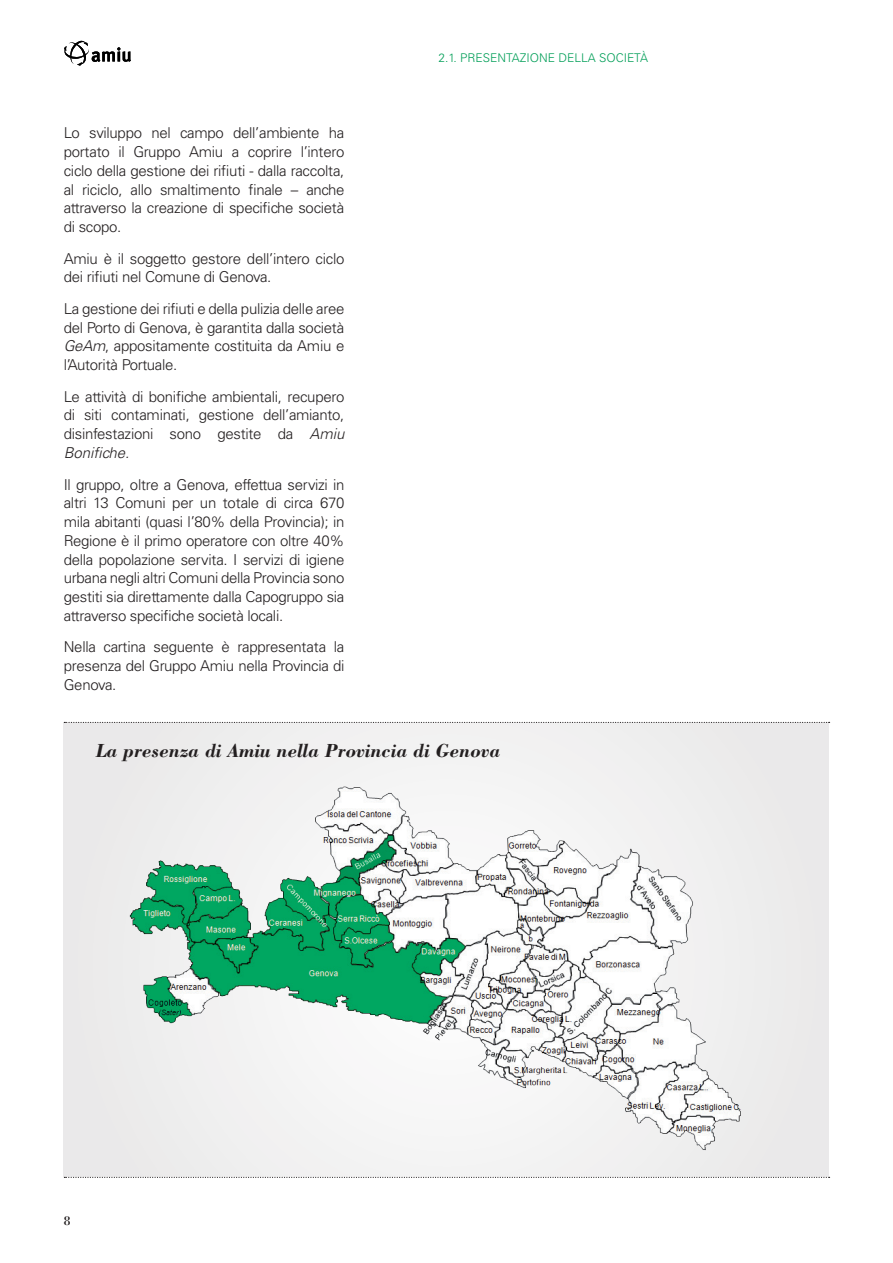
<style>
.page{position:relative;width:893px;height:1263px;background:#fff}
.page>*{position:absolute;margin:0;border:0;box-sizing:border-box;transform-origin:0 0}
._1_tit3{font:italic 700 19.5px "Bodoni Std";color:#231f20}
._1_testo{font:300 15px/18.8px "Univers LT Std";letter-spacing:-.02em;color:#231f20;text-align:justify}
.t1{font:13.5px "Bodoni Std";color:#231f20}
.Stile_di_paragrafo_1{font:300 12px "Univers LT Std";color:#009e57}
.s1{font-style:italic}
</style>
<div class="page">
<svg style="left:64px;top:40px;width:67px;height:26px"></svg>
<svg style="left:64px;top:1177px;width:766px;height:1px"></svg>
<div style="left:64px;top:722px;width:765px;height:455px;background:#ecebeb"></div>
<img style="left:129px;top:786px;width:612px;height:364px">
<p class="_1_testo" style="left:64px;top:124px;width:282px">Lo sviluppo nel campo dell’ambiente ha portato il Gruppo Amiu a coprire l’intero ciclo della gestione dei rifiuti - dalla raccolta, al riciclo, allo smaltimento finale – anche attraverso la creazione di specifiche società di scopo.</p>
<p class="_1_testo" style="left:64px;top:249px;width:282px">Amiu è il soggetto gestore dell’intero ciclo dei rifiuti nel Comune di Genova.</p>
<p class="_1_testo" style="left:64px;top:299px;width:282px">La gestione dei rifiuti e della pulizia delle aree del Porto di Genova, è garantita dalla società <span class="s1">GeAm</span>, appositamente costituita da Amiu e l’Autorità Portuale.</p>
<p class="_1_testo" style="left:64px;top:387px;width:282px">Le attività di bonifiche ambientali, recupero di siti contaminati, gestione dell’amianto, disinfestazioni sono gestite da <span class="s1">Amiu Bonifiche.</span></p>
<p class="_1_testo" style="left:64px;top:475px;width:282px">Il gruppo, oltre a Genova, effettua servizi in altri 13 Comuni per un totale di circa 670 mila abitanti (quasi l’80% della Provincia); in Regione è il primo operatore con oltre 40% della popolazione servita. I servizi di igiene urbana negli altri Comuni della Provincia sono gestiti sia direttamente dalla Capogruppo sia attraverso specifiche società locali.</p>
<p class="_1_testo" style="left:64px;top:638px;width:282px">Nella cartina seguente è rappresentata la presenza del Gruppo Amiu nella Provincia di Genova.</p>
<p class="Stile_di_paragrafo_1" style="left:438px;top:50px;width:211px">2.1. PRESENTAZIONE DELLA SOCIETÀ</p>
<p class="_1_tit3" style="left:96px;top:739px;width:406px">La presenza di Amiu nella Provincia di Genova</p>
<p class="t1" style="left:64px;top:1212px;width:8px">8</p>
</div>
